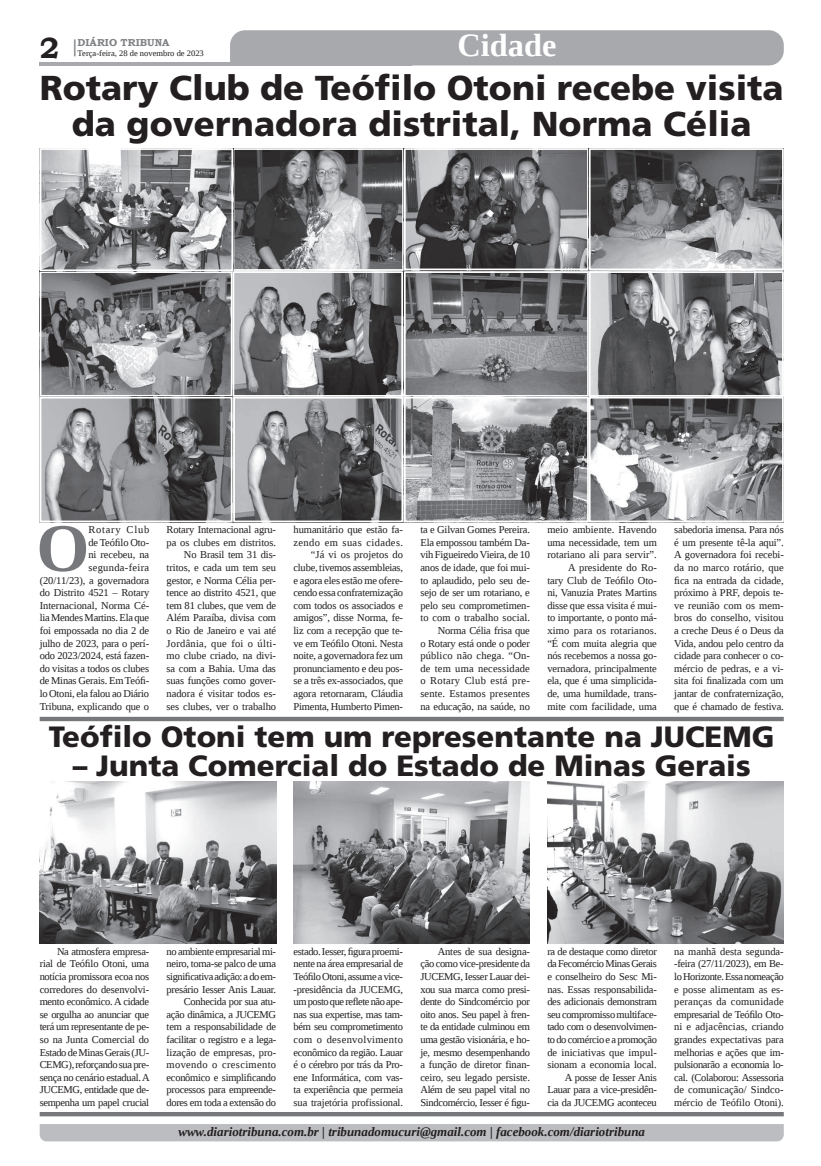
<style>
.page{position:relative;width:821px;height:1166px;background:#fff}
.page>*{position:absolute;margin:0;border:0;box-sizing:border-box;transform-origin:0 0}
.t1{font:700 68.25px "Liberation Serif";color:#76787b}
.t2{font:900 34.56px/35.9px "Frutiger LT Std";color:#231f20;text-align:center}
.t3{font:700 32.38px "Liberation Serif";color:#fff}
.t4{font:900 29.31px "Frutiger LT Std";color:#231f20}
.t5{font:700 29.31px "Bookman Old Style";color:#231f20}
.t6{font:italic 700 12.95px "Liberation Serif";color:#231f20}
.t7{font:10.5px/12.6px "Liberation Serif";letter-spacing:-.015em;color:#231f20;text-align:right}
.t8{font:700 10.06px "Bookman Old Style";color:#808285}
.t9{font:8.4px "Liberation Serif";color:#231f20}
</style>
<div class="page">
<svg style="left:74px;top:39px;width:2px;height:17px"></svg>
<hr style="left:40px;top:62px;width:372px;height:3px;background:#a8a9ad">
<div style="left:230px;top:30px;width:554px;height:35px;background:#a8a9ad"></div>
<div style="left:40px;top:1124px;width:744px;height:17px;background:#bcbdc0"></div>
<img style="left:43px;top:151px;width:741px;height:371px">
<div style="left:233px;top:148px;width:171px;height:123px;border:2px solid #fff"></div>
<div style="left:404px;top:148px;width:185px;height:122px;border:2px solid #fff"></div>
<div style="left:589px;top:148px;width:195px;height:122px;border:2px solid #fff"></div>
<div style="left:40px;top:271px;width:193px;height:126px;border:2px solid #fff"></div>
<div style="left:589px;top:397px;width:195px;height:125px;border:2px solid #fff"></div>
<div style="left:404px;top:271px;width:185px;height:126px;border:2px solid #fff"></div>
<div style="left:589px;top:271px;width:195px;height:126px;border:2px solid #fff"></div>
<div style="left:40px;top:397px;width:193px;height:125px;border:2px solid #fff"></div>
<div style="left:233px;top:397px;width:170px;height:125px;border:2px solid #fff"></div>
<div style="left:233px;top:271px;width:170px;height:126px;border:2px solid #fff"></div>
<div style="left:404px;top:397px;width:185px;height:125px;border:2px solid #fff"></div>
<div style="left:40px;top:148px;width:193px;height:123px;border:2px solid #fff"></div>
<hr style="left:40px;top:717px;width:744px;height:4px;background:#76787b">
<hr style="left:40px;top:1112px;width:744px;height:4px;background:#76787b">
<img style="left:40px;top:782px;width:236px;height:161px">
<img style="left:294px;top:782px;width:236px;height:161px">
<img style="left:547px;top:782px;width:237px;height:161px">
<h3 class="t5" style="left:40px;top:27px;width:21px">2</h3>
<p class="t8" style="left:78px;top:35px;width:93px">DIÁRIO TRIBUNA</p>
<p class="t9" style="left:78px;top:48px;width:128px">Terça-feira, 28 de novembro de 2023</p>
<h3 class="t3" style="left:457px;top:24px;width:100px">Cidade</h3>
<h2 class="t2" style="left:40px;top:70px;width:746px">Rotary Club de Teófilo Otoni recebe visita da governadora distrital, Norma Célia</h2>
<p class="t7" style="left:40px;top:523px;width:111px">Rotary Club<br>de Teófilo Oto-<br>ni recebeu, na segunda-feira<br>(20/11/23), a governadora do Distrito 4521 – Rotary<br>Internacional, Norma Cé&shy;lia Mendes Martins. Ela que foi empossada no dia 2 de julho de 2023, para o perí&shy;odo 2023/2024, está fazen&shy;do visitas a todos os clubes de Minas Gerais. Em Teófi&shy;lo Otoni, ela falou ao Diário<br>Tribuna, explicando que o</p>
<p class="t7" style="left:167px;top:523px;width:111px">Rotary Internacional agru&shy;pa os clubes em distritos.<br>No Brasil tem 31 dis&shy;tritos, e cada um tem seu gestor, e Norma Célia per&shy;tence ao distrito 4521, que tem 81 clubes, que vem de<br>Além Paraíba, divisa com o Rio de Janeiro e vai até<br>Jordânia, que foi o últi&shy;mo clube criado, na divi&shy;sa com a Bahia. Uma das suas funções como gover&shy;nadora é visitar todos es&shy;ses clubes, ver o trabalho</p>
<p class="t7" style="left:294px;top:523px;width:111px">humanitário que estão fa&shy;zendo em suas cidades. “Já vi os projetos do clube, tivemos assembleias, e agora eles estão me ofere&shy;cendo essa confraternização com todos os associados e amigos”, disse Norma, fe&shy;liz com a recepção que te&shy;ve em Teófilo Otoni. Nesta noite, a governadora fez um pronunciamento e deu pos&shy;se a três ex-associados, que agora retornaram, Cláudia<br>Pimenta, Humberto Pimen-</p>
<p class="t7" style="left:420px;top:523px;width:111px">ta e Gilvan Gomes Pereira.<br>Ela empossou também Da&shy;vih Figueiredo Vieira, de 10 anos de idade, que foi mui&shy;to aplaudido, pelo seu de&shy;sejo de ser um rotariano, e pelo seu comprometimen&shy;to com o trabalho social.<br>Norma Célia frisa que<br>o Rotary está onde o poder público não chega. “On&shy;de tem uma necessidade o Rotary Club está pre&shy;sente. Estamos presentes na educação, na saúde, no</p>
<p class="t7" style="left:547px;top:523px;width:111px">meio ambiente. Havendo uma necessidade, tem um rotariano ali para servir”.<br>A presidente do Ro-<br>tary Club de Teófilo Oto&shy;ni, Vanuzia Prates Martins disse que essa visita é mui&shy;to importante, o ponto má&shy;ximo para os rotarianos. “É com muita alegria que nós recebemos a nossa go&shy;vernadora, principalmente ela, que é uma simplicida&shy;de, uma humildade, trans&shy;mite com facilidade, uma</p>
<p class="t7" style="left:674px;top:523px;width:111px;text-align:justify">sabedoria imensa. Para nós é um presente tê-la aqui”.<br>A governadora foi recebi&shy;da no marco rotário, que fica na entrada da cidade, próximo à PRF, depois te&shy;ve reunião com os mem&shy;bros do conselho, visitou a creche Deus é o Deus da Vida, andou pelo centro da cidade para conhecer o co&shy;mércio de pedras, e a vi&shy;sita foi finalizada com um jantar de confraternização, que é chamado de festiva.</p>
<h1 class="t1" style="left:36px;top:502px;width:55px">O</h1>
<h3 class="t4" style="left:49px;top:719px;width:727px">Teófilo Otoni tem um representante na JUCEMG</h3>
<h3 class="t4" style="left:73px;top:748px;width:680px">– Junta Comercial do Estado de Minas Gerais</h3>
<p class="t7" style="left:40px;top:945px;width:112px;text-align:justify;text-indent:17px">Na atmosfera empresa&shy;rial de Teófilo Otoni, uma notícia promissora ecoa nos corredores do desenvolvi&shy;mento econômico. A cidade se orgulha ao anunciar que terá um representante de pe&shy;so na Junta Comercial do Estado de Minas Gerais (JU-CEMG), reforçando sua pre&shy;sença no cenário estadual. A JUCEMG, entidade que de&shy;sempenha um papel crucial</p>
<p class="t7" style="left:167px;top:945px;width:111px">no ambiente empresarial mi&shy;neiro, torna-se palco de uma significativa adição: a do em&shy;presário Iesser Anis Lauar.<br>Conhecida por sua atu&shy;ação dinâmica, a JUCEMG tem a responsabilidade de facilitar o registro e a lega&shy;lização de empresas, pro&shy;movendo o crescimento econômico e simplificando processos para empreende&shy;dores em toda a extensão do</p>
<p class="t7" style="left:294px;top:945px;width:111px;text-align:justify">estado. Iesser, figura proemi&shy;nente na área empresarial de Teófilo Otoni, assume a vice--presidência da JUCEMG, um posto que reflete não ape&shy;nas sua expertise, mas tam&shy;bém seu comprometimento com o desenvolvimento econômico da região. Lauar é o cérebro por trás da Pro&shy;ene Informática, com vas&shy;ta experiência que permeia sua trajetória profissional.</p>
<p class="t7" style="left:420px;top:945px;width:111px;text-align:justify;text-indent:17px">Antes de sua designa&shy;ção como vice-presidente da JUCEMG, Iesser Lauar dei&shy;xou sua marca como presi&shy;dente do Sindcomércio por oito anos. Seu papel à fren&shy;te da entidade culminou em uma gestão visionária, e ho&shy;je, mesmo desempenhando a função de diretor finan&shy;ceiro, seu legado persiste.<br>Além de seu papel vital no Sindcomércio, Iesser é figu-</p>
<p class="t7" style="left:547px;top:945px;width:111px">ra de destaque como diretor da Fecomércio Minas Gerais e conselheiro do Sesc Mi&shy;nas. Essas responsabilida&shy;des adicionais demonstram seu compromisso multiface&shy;tado com o desenvolvimen&shy;to do comércio e a promoção de iniciativas que impul&shy;sionam a economia local.<br>A posse de Iesser Anis<br>Lauar para a vice-presidên&shy;cia da JUCEMG aconteceu</p>
<p class="t7" style="left:674px;top:945px;width:111px;text-align:justify">na manhã desta segunda--feira (27/11/2023), em Be&shy;lo Horizonte. Essa nomeação e posse alimentam as es&shy;peranças da comunidade empresarial de Teófilo Oto&shy;ni e adjacências, criando grandes expectativas para melhorias e ações que im&shy;pulsionarão a economia lo&shy;cal. (Colaborou: Assessoria de comunicação/ Sindco&shy;mércio de Teófilo Otoni).</p>
<p class="t6" style="left:178px;top:1123px;width:468px">www.diariotribuna.com.br | tribunadomucuri@gmail.com | facebook.com/diariotribuna</p>
</div>
